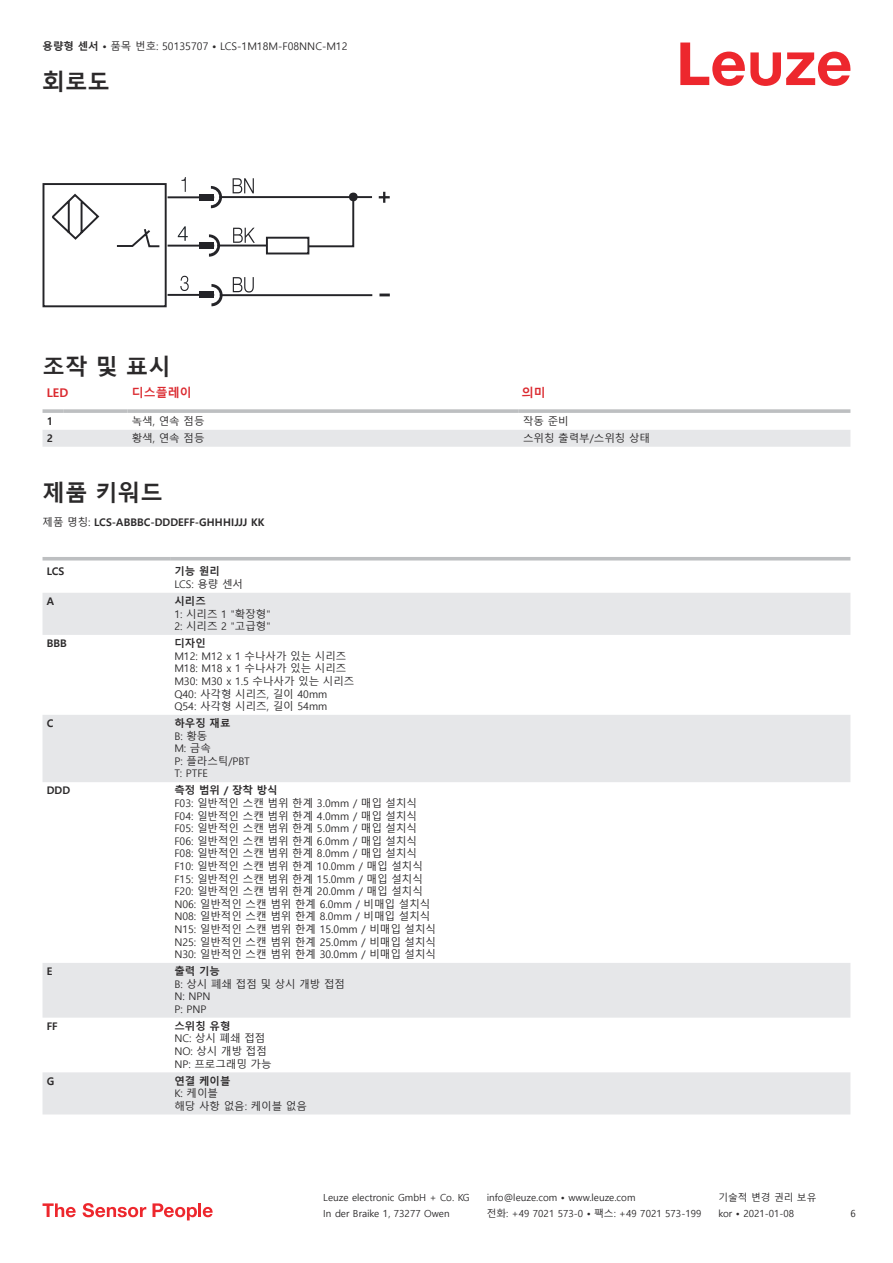
<style>
.page{position:relative;width:893px;height:1263px;background:#fff}
.page>*{position:absolute;margin:0;border:0;box-sizing:border-box;transform-origin:0 0}
.t1{font:700 22.5px "Malgun Gothic";color:#2b292a}
.t2{font:700 12px "Malgun Gothic";color:#db2a30}
.t3{font:10.5px/12.6px "Malgun Gothic";color:#2b292a}
.t4{font:700 10.5px "Malgun Gothic";color:#2b292a}
.t5{font:9.75px "Malgun Gothic";color:#2b292a}
.s1{font-weight:700}
.s2{font-weight:400}
</style>
<div class="page">
<svg style="left:680px;top:43px;width:170px;height:43px"></svg>
<div style="left:43px;top:430px;width:807px;height:17px;background:#e6e7e9"></div>
<svg style="left:43px;top:409px;width:21px;height:4px"></svg>
<svg style="left:64px;top:409px;width:64px;height:4px"></svg>
<svg style="left:128px;top:409px;width:391px;height:4px;fill:#c3c5c7"></svg>
<svg style="left:519px;top:409px;width:331px;height:4px"></svg>
<svg style="left:43px;top:593px;width:807px;height:521px"></svg>
<hr style="left:43px;top:557px;width:127px;height:3px;background:#bdbfc1">
<hr style="left:170px;top:557px;width:680px;height:3px;background:#bdbfc1">
<svg style="left:43px;top:1203px;width:33px;height:14px"></svg>
<svg style="left:83px;top:1203px;width:63px;height:14px"></svg>
<svg style="left:153px;top:1203px;width:44px;height:17px"></svg>
<hr style="left:198px;top:1203px;width:3px;height:14px;background:#ed272d">
<svg style="left:203px;top:1207px;width:10px;height:10px"></svg>
<svg style="left:43px;top:177px;width:347px;height:130px"></svg>
<p class="t3" style="left:43px;top:40px;width:306px"><span class="s1">용량형 센서 •</span> 품목 번호: 50135707 <span class="s1">•</span> LCS-1M18M-F08NNC-M12</p>
<h1 class="t1" style="left:43px;top:69px;width:69px">회로도</h1>
<h1 class="t1" style="left:43px;top:353px;width:130px">조작 및 표시</h1>
<p class="t2" style="left:47px;top:388px;width:23px">LED</p>
<p class="t2" style="left:132px;top:386px;width:61px">디스플레이</p>
<p class="t2" style="left:522px;top:386px;width:25px">의미</p>
<p class="t4" style="left:47px;top:415px;width:8px">1</p>
<p class="t3" style="left:132px;top:415px;width:74px">녹색, 연속 점등</p>
<p class="t3" style="left:523px;top:415px;width:47px">작동 준비</p>
<p class="t4" style="left:47px;top:432px;width:8px">2</p>
<p class="t3" style="left:132px;top:432px;width:74px">황색, 연속 점등</p>
<p class="t3" style="left:523px;top:432px;width:129px">스위칭 출력부/스위칭 상태</p>
<h1 class="t1" style="left:43px;top:479px;width:122px">제품 키워드</h1>
<p class="t4" style="left:43px;top:516px;width:224px"><span class="s2">제품 명칭:</span> LCS-ABBBC-DDDEFF-GHHHIJJJ KK</p>
<p class="t4" style="left:47px;top:565px;width:19px">LCS</p>
<p class="t4" style="left:174px;top:565px;width:47px">기능 원리</p>
<p class="t3" style="left:174px;top:578px;width:70px">LCS: 용량 센서</p>
<p class="t4" style="left:47px;top:597px;width:9px">A</p>
<p class="t4" style="left:174px;top:595px;width:33px">시리즈</p>
<p class="t3" style="left:174px;top:608px;width:98px">1: 시리즈 1 "확장형"<br>2: 시리즈 2 "고급형"</p>
<p class="t4" style="left:47px;top:639px;width:22px">BBB</p>
<p class="t4" style="left:174px;top:637px;width:33px">디자인</p>
<p class="t3" style="left:174px;top:650px;width:182px">M12: M12 x 1 수나사가 있는 시리즈<br>M18: M18 x 1 수나사가 있는 시리즈<br>M30: M30 x 1.5 수나사가 있는 시리즈<br>Q40: 사각형 시리즈, 길이 40mm<br>Q54: 사각형 시리즈, 길이 54mm</p>
<p class="t4" style="left:47px;top:719px;width:8px">C</p>
<p class="t4" style="left:174px;top:717px;width:58px">하우징 재료</p>
<p class="t3" style="left:174px;top:730px;width:77px">B: 황동<br>M: 금속<br>P: 플라스틱/PBT<br>T: PTFE</p>
<p class="t4" style="left:47px;top:787px;width:25px">DDD</p>
<p class="t4" style="left:174px;top:784px;width:105px">측정 범위 / 장착 방식</p>
<p class="t3" style="left:174px;top:797px;width:263px">F03: 일반적인 스캔 범위 한계 3.0mm / 매입 설치식<br>F04: 일반적인 스캔 범위 한계 4.0mm / 매입 설치식<br>F05: 일반적인 스캔 범위 한계 5.0mm / 매입 설치식<br>F06: 일반적인 스캔 범위 한계 6.0mm / 매입 설치식<br>F08: 일반적인 스캔 범위 한계 8.0mm / 매입 설치식<br>F10: 일반적인 스캔 범위 한계 10.0mm / 매입 설치식<br>F15: 일반적인 스캔 범위 한계 15.0mm / 매입 설치식<br>F20: 일반적인 스캔 범위 한계 20.0mm / 매입 설치식<br>N06: 일반적인 스캔 범위 한계 6.0mm / 비매입 설치식<br>N08: 일반적인 스캔 범위 한계 8.0mm / 비매입 설치식<br>N15: 일반적인 스캔 범위 한계 15.0mm / 비매입 설치식<br>N25: 일반적인 스캔 범위 한계 25.0mm / 비매입 설치식<br>N30: 일반적인 스캔 범위 한계 30.0mm / 비매입 설치식</p>
<p class="t4" style="left:47px;top:967px;width:7px">E</p>
<p class="t4" style="left:174px;top:965px;width:47px">출력 기능</p>
<p class="t3" style="left:174px;top:978px;width:172px">B: 상시 폐쇄 접점 및 상시 개방 접점<br>N: NPN<br>P: PNP</p>
<p class="t4" style="left:47px;top:1022px;width:13px">FF</p>
<p class="t4" style="left:174px;top:1020px;width:58px">스위칭 유형</p>
<p class="t3" style="left:174px;top:1032px;width:99px">NC: 상시 폐쇄 접점<br>NO: 상시 개방 접점<br>NP: 프로그래밍 가능</p>
<p class="t4" style="left:47px;top:1077px;width:9px">G</p>
<p class="t4" style="left:174px;top:1074px;width:58px">연결 케이블</p>
<p class="t3" style="left:174px;top:1087px;width:134px">K: 케이블<br>해당 사항 없음: 케이블 없음</p>
<p class="t5" style="left:323px;top:1192px;width:148px">Leuze electronic GmbH + Co. KG</p>
<p class="t5" style="left:487px;top:1192px;width:150px">info@leuze.com • www.leuze.com</p>
<p class="t5" style="left:718px;top:1192px;width:100px">기술적 변경 권리 보유</p>
<p class="t5" style="left:323px;top:1208px;width:128px">In der Braike 1, 73277 Owen</p>
<p class="t5" style="left:487px;top:1208px;width:216px">전화: +49 7021 573-0 • 팩스: +49 7021 573-199</p>
<p class="t5" style="left:718px;top:1208px;width:77px">kor • 2021-01-08</p>
<p class="t5" style="left:850px;top:1208px;width:7px">6</p>
</div>
